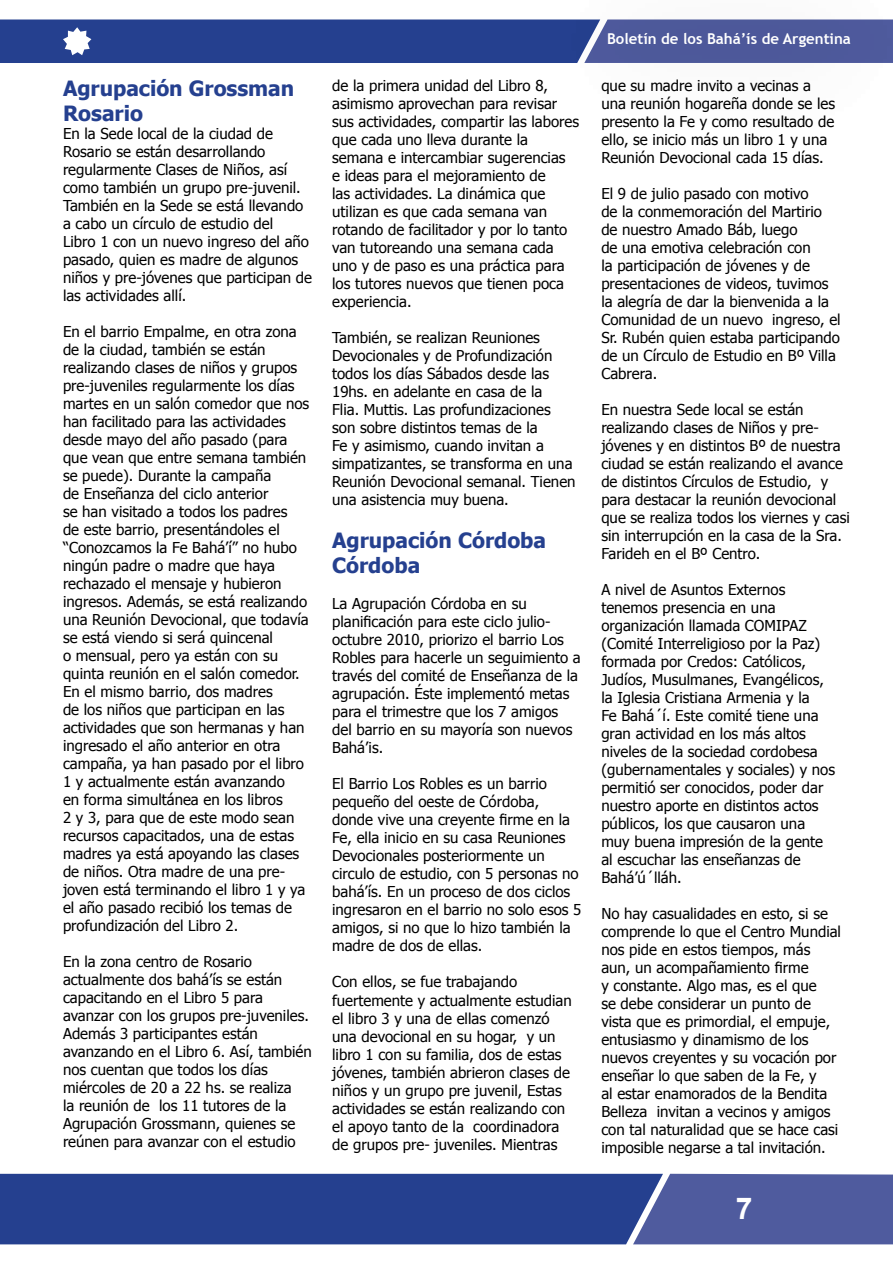
<style>
.page{position:relative;width:893px;height:1263px;background:#fff}
.page>*{position:absolute;margin:0;border:0;box-sizing:border-box;transform-origin:0 0}
.t1{font:700 30px "Arial";color:#fff}
.t2{font:700 21px/25.2px "Tahoma";color:#25408f}
.t3{font:15px/18px "Tahoma";color:#000}
.t4{font:700 15px "Trebuchet MS";color:#fff}
</style>
<div class="page">
<div style="left:0;top:1174px;width:633px;height:70px;background:#25408f"></div>
<svg style="left:633px;top:1174px;width:260px;height:70px;background:#515e9f"></svg>
<svg style="left:0;top:19px;width:893px;height:44px;background:#384e96"></svg>
<h2 class="t2" style="left:63px;top:74px;width:233px">Agrupación Grossman<br>Rosario</h2>
<p class="t3" style="left:63px;top:124px;width:251px">En la Sede local de la ciudad de<br>Rosario se están desarrollando regularmente Clases de Niños, así como también un grupo pre-juvenil.<br>También en la Sede se está llevando a cabo un círculo de estudio del<br>Libro 1 con un nuevo ingreso del año pasado, quien es madre de algunos niños y pre-jóvenes que participan de las actividades allí.</p>
<p class="t3" style="left:63px;top:322px;width:248px">En el barrio Empalme, en otra zona de la ciudad, también se están realizando clases de niños y grupos pre-juveniles regularmente los días martes en un salón comedor que nos han facilitado para las actividades desde mayo del año pasado (para que vean que entre semana también se puede). Durante la campaña<br>de Enseñanza del ciclo anterior<br>se han visitado a todos los padres<br>de este barrio, presentándoles el “Conozcamos la Fe Bahá’í” no hubo ningún padre o madre que haya rechazado el mensaje y hubieron ingresos. Además, se está realizando una Reunión Devocional, que todavía se está viendo si será quincenal<br>o mensual, pero ya están con su quinta reunión en el salón comedor.<br>En el mismo barrio, dos madres<br>de los niños que participan en las actividades que son hermanas y han ingresado el año anterior en otra campaña, ya han pasado por el libro<br>1 y actualmente están avanzando<br>en forma simultánea en los libros<br>2 y 3, para que de este modo sean recursos capacitados, una de estas madres ya está apoyando las clases de niños. Otra madre de una pre&shy;joven está terminando el libro 1 y ya el año pasado recibió los temas de profundización del Libro 2.</p>
<p class="t3" style="left:63px;top:952px;width:250px">En la zona centro de Rosario actualmente dos bahá’ís se están capacitando en el Libro 5 para avanzar con los grupos pre-juveniles.<br>Además 3 participantes están avanzando en el Libro 6. Así, también nos cuentan que todos los días miércoles de 20 a 22 hs. se realiza<br>la reunión de los 11 tutores de la<br>Agrupación Grossmann, quienes se reúnen para avanzar con el estudio</p>
<p class="t3" style="left:332px;top:76px;width:248px">de la primera unidad del Libro 8, asimismo aprovechan para revisar sus actividades, compartir las labores que cada uno lleva durante la semana e intercambiar sugerencias<br>e ideas para el mejoramiento de<br>las actividades. La dinámica que utilizan es que cada semana van rotando de facilitador y por lo tanto van tutoreando una semana cada uno y de paso es una práctica para los tutores nuevos que tienen poca experiencia.</p>
<p class="t3" style="left:332px;top:328px;width:245px">También, se realizan Reuniones<br>Devocionales y de Profundización todos los días Sábados desde las<br>19hs. en adelante en casa de la<br>Flia. Muttis. Las profundizaciones son sobre distintos temas de la<br>Fe y asimismo, cuando invitan a simpatizantes, se transforma en una<br>Reunión Devocional semanal. Tienen una asistencia muy buena.</p>
<h2 class="t2" style="left:332px;top:527px;width:215px">Agrupación Córdoba<br>Córdoba</h2>
<p class="t3" style="left:332px;top:594px;width:250px">La Agrupación Córdoba en su planificación para este ciclo julio&shy;octubre 2010, priorizo el barrio Los<br>Robles para hacerle un seguimiento a través del comité de Enseñanza de la agrupación. Éste implementó metas para el trimestre que los 7 amigos del barrio en su mayoría son nuevos<br>Bahá’is.</p>
<p class="t3" style="left:332px;top:774px;width:251px">El Barrio Los Robles es un barrio pequeño del oeste de Córdoba, donde vive una creyente firme en la<br>Fe, ella inicio en su casa Reuniones<br>Devocionales posteriormente un circulo de estudio, con 5 personas no bahá’ís. En un proceso de dos ciclos ingresaron en el barrio no solo esos 5 amigos, si no que lo hizo también la madre de dos de ellas.</p>
<p class="t3" style="left:332px;top:972px;width:241px">Con ellos, se fue trabajando fuertemente y actualmente estudian el libro 3 y una de ellas comenzó una devocional en su hogar, y un libro 1 con su familia, dos de estas jóvenes, también abrieron clases de niños y un grupo pre juvenil, Estas actividades se están realizando con el apoyo tanto de la coordinadora de grupos pre- juveniles. Mientras</p>
<p class="t4" style="left:607px;top:30px;width:245px">Boletín de los Bahá’ís de Argentina</p>
<p class="t3" style="left:601px;top:76px;width:235px">que su madre invito a vecinas a una reunión hogareña donde se les presento la Fe y como resultado de ello, se inicio más un libro 1 y una<br>Reunión Devocional cada 15 días.</p>
<p class="t3" style="left:601px;top:184px;width:241px">El 9 de julio pasado con motivo<br>de la conmemoración del Martirio de nuestro Amado Báb, luego<br>de una emotiva celebración con<br>la participación de jóvenes y de presentaciones de videos, tuvimos la alegría de dar la bienvenida a la<br>Comunidad de un nuevo ingreso, el<br>Sr. Rubén quien estaba participando de un Círculo de Estudio en Bº Villa<br>Cabrera.</p>
<p class="t3" style="left:601px;top:400px;width:250px">En nuestra Sede local se están realizando clases de Niños y pre&shy;jóvenes y en distintos Bº de nuestra ciudad se están realizando el avance de distintos Círculos de Estudio, y para destacar la reunión devocional que se realiza todos los viernes y casi sin interrupción en la casa de la Sra.<br>Farideh en el Bº Centro.</p>
<p class="t3" style="left:601px;top:580px;width:235px">A nivel de Asuntos Externos tenemos presencia en una organización llamada COMIPAZ (Comité Interreligioso por la Paz) formada por Credos: Católicos,<br>Judíos, Musulmanes, Evangélicos, la Iglesia Cristiana Armenia y la<br>Fe Bahá´í. Este comité tiene una gran actividad en los más altos niveles de la sociedad cordobesa (gubernamentales y sociales) y nos permitió ser conocidos, poder dar nuestro aporte en distintos actos públicos, los que causaron una muy buena impresión de la gente al escuchar las enseñanzas de<br>Bahá’ú´lláh.</p>
<p class="t3" style="left:601px;top:904px;width:241px">No hay casualidades en esto, si se comprende lo que el Centro Mundial nos pide en estos tiempos, más aun, un acompañamiento firme<br>y constante. Algo mas, es el que<br>se debe considerar un punto de vista que es primordial, el empuje, entusiasmo y dinamismo de los nuevos creyentes y su vocación por enseñar lo que saben de la Fe, y<br>al estar enamorados de la Bendita<br>Belleza invitan a vecinos y amigos con tal naturalidad que se hace casi imposible negarse a tal invitación.</p>
<h1 class="t1" style="left:736px;top:1189px;width:18px">7</h1>
</div>
